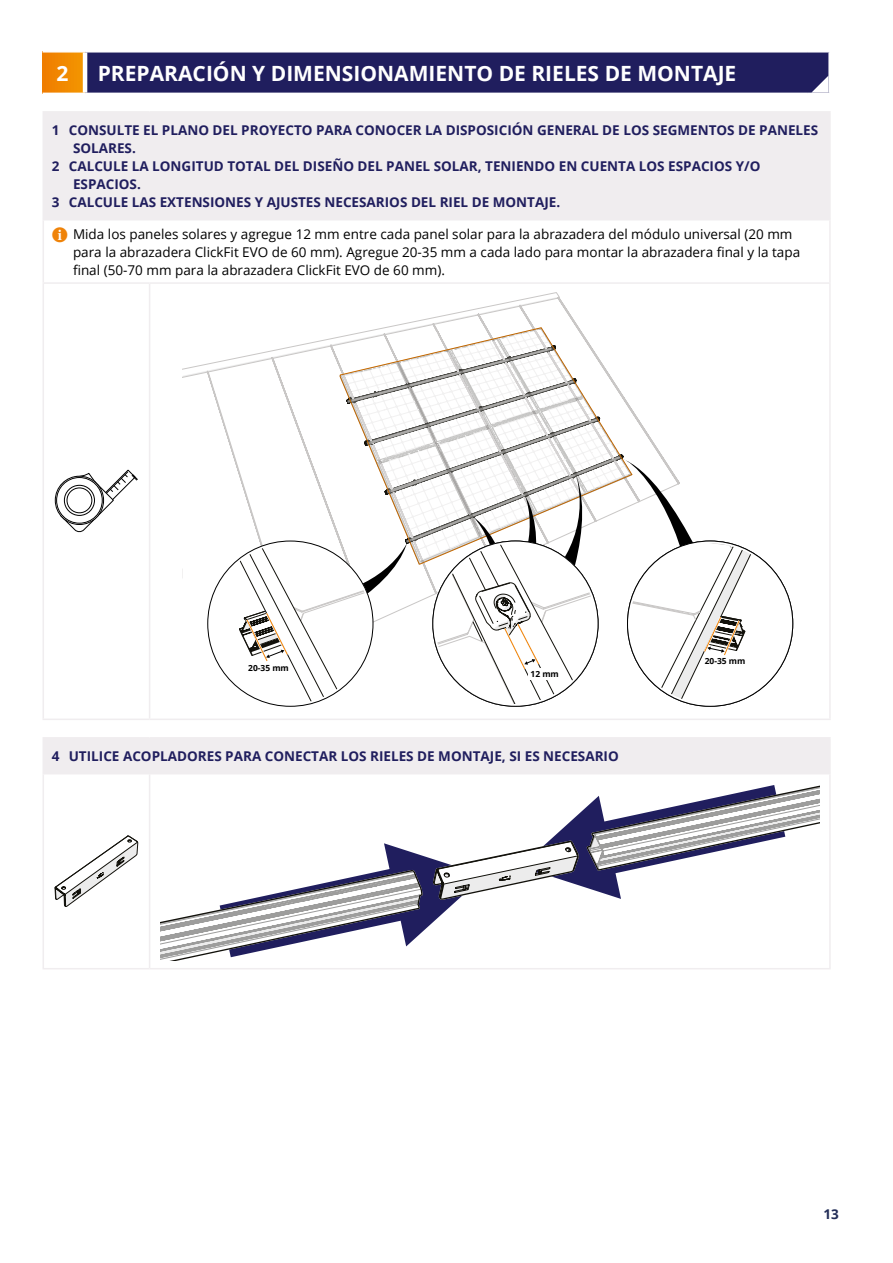
<style>
.page{position:relative;width:893px;height:1263px;background:#fff}
.page>*{position:absolute;margin:0;border:0;box-sizing:border-box;transform-origin:0 0}
.Heading_1_VarA{font:700 21px "Open Sans";color:#fff}
.Chapter_1_continue{font:700 21px "Open Sans";color:#fff}
.t1{font:13.5px/18px "Open Sans";color:#000}
.ol_1_continue{font:700 13.5px/18px "Open Sans";color:#201e5e}
.ol_1{font:700 13.5px/18px "Open Sans";color:#201e5e}
.t2{font:700 13.5px "Open Sans";color:#222d57}
.t3{font:700 8.4px "Open Sans";color:#000}
.s1{color:#ef8309}
</style>
<div class="page">
<div style="left:43px;top:52px;width:42px;height:41px;background:#f18900"></div>
<hr style="left:43px;top:51px;width:42px;height:2px;background:#fff">
<hr style="left:83px;top:53px;width:4px;height:40px;background:#fff">
<div style="left:85px;top:52px;width:745px;height:41px;background:#201e5e"></div>
<div style="left:43px;top:112px;width:787px;height:108px;background:#f0edef"></div>
<hr style="left:43px;top:111px;width:107px;height:2px;background:#f0edef">
<hr style="left:150px;top:111px;width:681px;height:2px;background:#f0edef">
<hr style="left:829px;top:113px;width:2px;height:106px;background:#f0edef">
<hr style="left:43px;top:220px;width:1px;height:62px;background:#f0edef">
<hr style="left:150px;top:219px;width:681px;height:1px;background:#f0edef">
<hr style="left:829px;top:220px;width:2px;height:62px;background:#f0edef">
<hr style="left:43px;top:282px;width:107px;height:2px;background:#f0edef">
<hr style="left:43px;top:284px;width:1px;height:434px;background:#f0edef">
<hr style="left:150px;top:282px;width:681px;height:2px;background:#f0edef">
<hr style="left:149px;top:284px;width:1px;height:434px;background:#f0edef">
<hr style="left:829px;top:284px;width:2px;height:434px;background:#f0edef">
<hr style="left:43px;top:718px;width:107px;height:2px;background:#f0edef">
<hr style="left:150px;top:718px;width:681px;height:2px;background:#f0edef">
<svg style="left:59px;top:469px;width:79px;height:64px"></svg>
<svg style="left:182px;top:292px;width:611px;height:414px"></svg>
<div style="left:43px;top:738px;width:787px;height:36px;background:#f0edef"></div>
<hr style="left:43px;top:737px;width:107px;height:2px;background:#f0edef">
<hr style="left:150px;top:737px;width:681px;height:2px;background:#f0edef">
<hr style="left:829px;top:739px;width:2px;height:34px;background:#f0edef">
<hr style="left:43px;top:774px;width:1px;height:194px;background:#f0edef">
<hr style="left:150px;top:773px;width:681px;height:1px;background:#f0edef">
<hr style="left:149px;top:774px;width:1px;height:194px;background:#f0edef">
<hr style="left:829px;top:774px;width:2px;height:194px;background:#f0edef">
<hr style="left:43px;top:968px;width:107px;height:1px;background:#f0edef">
<hr style="left:150px;top:968px;width:681px;height:1px;background:#f0edef">
<svg style="left:55px;top:835px;width:83px;height:72px"></svg>
<svg style="left:160px;top:785px;width:659px;height:175px"></svg>
<p class="Chapter_1_continue" style="left:57px;top:58px;width:13px">2</p>
<p class="Heading_1_VarA" style="left:98px;top:58px;width:640px">PREPARACIÓN Y DIMENSIONAMIENTO DE RIELES DE MONTAJE</p>
<p class="ol_1" style="left:73px;top:121px;width:747px;text-indent:-21px">1 CONSULTE EL PLANO DEL PROYECTO PARA CONOCER LA DISPOSICIÓN GENERAL DE LOS SEGMENTOS DE PANELES<br>SOLARES.</p>
<p class="ol_1_continue" style="left:73px;top:157px;width:689px;text-indent:-21px">2 CALCULE LA LONGITUD TOTAL DEL DISEÑO DEL PANEL SOLAR, TENIENDO EN CUENTA LOS ESPACIOS Y/O<br>ESPACIOS.</p>
<p class="ol_1_continue" style="left:52px;top:193px;width:510px">3 CALCULE LAS EXTENSIONES Y AJUSTES NECESARIOS DEL RIEL DE MONTAJE.</p>
<p class="t1" style="left:73px;top:224px;width:729px;text-indent:-21px"><span class="s1">✔</span> Mida los paneles solares y agregue 12 mm entre cada panel solar para la abrazadera del módulo universal (20 mm para la abrazadera ClickFit EVO de 60 mm). Agregue 20-35 mm a cada lado para montar la abrazadera final y la tapa final (50-70 mm para la abrazadera ClickFit EVO de 60 mm).</p>
<p class="t3" style="left:248px;top:662px;width:42px">20-35 mm</p>
<p class="t3" style="left:531px;top:668px;width:30px">12 mm</p>
<p class="ol_1_continue" style="left:52px;top:747px;width:569px">4 UTILICE ACOPLADORES PARA CONECTAR LOS RIELES DE MONTAJE, SI ES NECESARIO</p>
<p class="t3" style="left:705px;top:655px;width:42px">20-35 mm</p>
<p class="t2" style="left:824px;top:1205px;width:17px">13</p>
</div>
